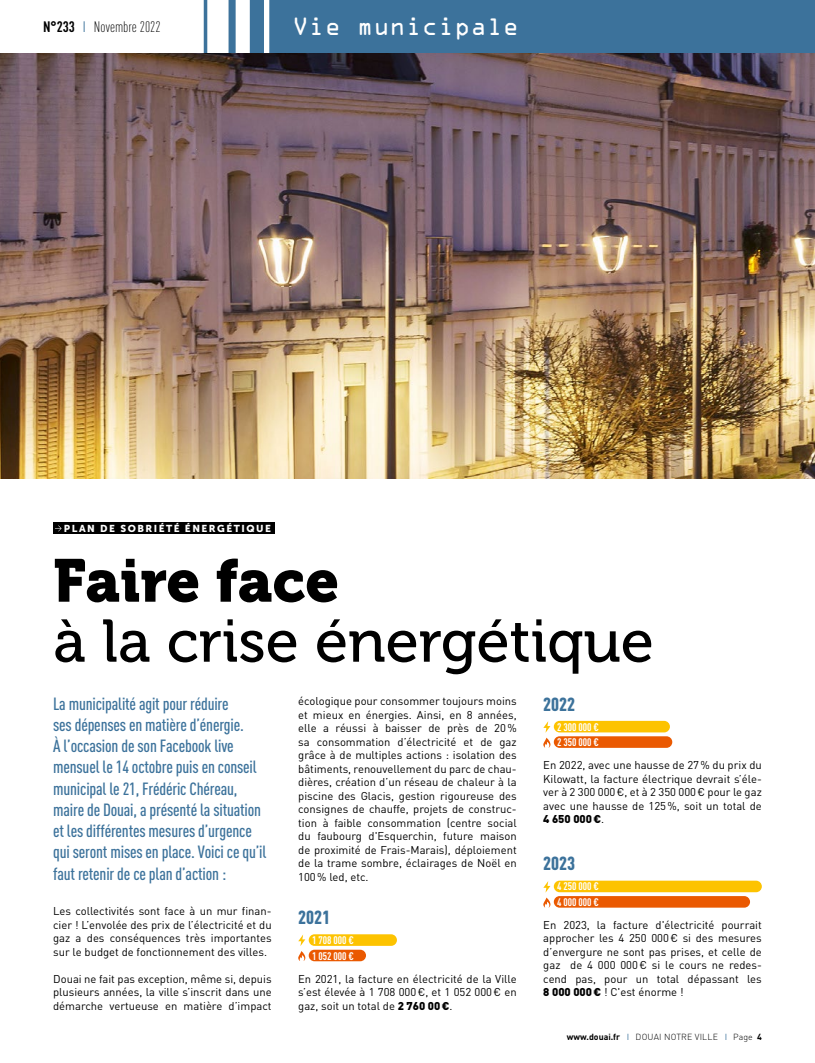
<style>
.page{position:relative;width:815px;height:1063px;background:#fff}
.page>*{position:absolute;margin:0;border:0;box-sizing:border-box;transform-origin:0 0}
.t1{font:60px "Museo 500";color:#000}
.t2{font:60px "Museo 900";color:#000}
.t3{font:22.5px "OCRA Alternate";color:#fff}
.t4{font:900 condensed 18.75px "DIN Pro";color:#3c729b}
.t5{font:500 condensed 17.5px/21.2px "DIN Pro";letter-spacing:-.01em;color:#3c729b}
.t6{font:300 condensed 15px "DIN Pro";color:#000}
.t7{font:11.25px/13.5px "DIN Pro";color:#000;text-align:justify}
.t8{font:700 condensed 10.88px "DIN Pro";color:#fff}
.t9{font:10px "Museo Sans 900";letter-spacing:.15em;color:#fff}
.t10{font:300 8.75px "DIN Pro";letter-spacing:.02em;color:#000}
.s1{font-weight:700}
.s2{font-weight:400;color:#3c729b}
.s3{font-weight:900}
</style>
<div class="page">
<svg style="left:204px;top:0;width:611px;height:53px;background:#497ba1"></svg>
<img style="left:0;top:53px;width:815px;height:425px">
<div style="left:53px;top:523px;width:222px;height:11px;background:#000"></div>
<svg style="left:55px;top:526px;width:7px;height:5px"></svg>
<div style="left:309px;top:950px;width:57px;height:11px;background:#ea5901;border-radius:6px"></div>
<div style="left:309px;top:934px;width:88px;height:12px;background:#fdc300;border-radius:6px"></div>
<svg style="left:298px;top:935px;width:8px;height:26px"></svg>
<div style="left:554px;top:736px;width:118px;height:12px;background:#ea5901;border-radius:6px"></div>
<div style="left:554px;top:721px;width:116px;height:11px;background:#fdc300;border-radius:6px"></div>
<svg style="left:543px;top:721px;width:8px;height:27px"></svg>
<div style="left:554px;top:896px;width:196px;height:12px;background:#ea5901;border-radius:6px"></div>
<div style="left:554px;top:881px;width:208px;height:11px;background:#fdc300;border-radius:6px"></div>
<svg style="left:543px;top:881px;width:8px;height:27px"></svg>
<h3 class="t6" style="left:43px;top:16px;width:119px"><span class="s1">N°233</span> <span class="s2">I</span> Novembre 2022</h3>
<h2 class="t3" style="left:292px;top:17px;width:228px">Vie municipale</h2>
<p class="t9" style="left:64px;top:523px;width:209px">PLAN DE SOBRIÉTÉ ÉNERGÉTIQUE</p>
<h1 class="t2" style="left:53px;top:547px;width:287px">Faire face</h1>
<h1 class="t1" style="left:53px;top:608px;width:602px">à la crise énergétique</h1>
<p class="t5" style="left:53px;top:691px;width:215px">La municipalité agit pour réduire<br>ses dépenses en matière d’énergie.<br>À l’occasion de son Facebook live mensuel le 14 octobre puis en conseil municipal le 21, Frédéric Chéreau, maire de Douai, a présenté la situation et les différentes mesures d’urgence qui seront mises en place. Voici ce qu’il faut retenir de ce plan d’action :</p>
<p class="t7" style="left:53px;top:903px;width:220px">Les collectivités sont face à un mur finan&shy;cier ! L’envolée des prix de l’électricité et du gaz a des conséquences très importantes sur le budget de fonctionnement des villes.</p>
<p class="t7" style="left:53px;top:971px;width:220px">Douai ne fait pas exception, même si, depuis plusieurs années, la ville s’inscrit dans une démarche vertueuse en matière d’impact</p>
<p class="t7" style="left:298px;top:693px;width:220px">écologique pour consommer toujours moins et mieux en énergies. Ainsi, en 8 années, elle a réussi à baisser de près de 20% sa consommation d’électricité et de gaz grâce à de multiples actions : isolation des bâtiments, renouvellement du parc de chau&shy;dières, création d’un réseau de chaleur à la piscine des Glacis, gestion rigoureuse des consignes de chauffe, projets de construc&shy;tion à faible consommation (centre social du faubourg d'Esquerchin, future maison de proximité de Frais-Marais), déploiement de la trame sombre, éclairages de Noël en 100% led, etc.</p>
<h3 class="t4" style="left:298px;top:902px;width:33px">2021</h3>
<p class="t8" style="left:312px;top:948px;width:43px">1 052 000 €</p>
<p class="t8" style="left:312px;top:932px;width:43px">1 708 000 €</p>
<p class="t7" style="left:298px;top:971px;width:220px">En 2021, la facture en électricité de la Ville s’est élevée à 1 708 000€, et 1 052 000€ en gaz, soit un total de <span class="s3">2 760 00€</span>.</p>
<h3 class="t4" style="left:543px;top:689px;width:33px">2022</h3>
<p class="t8" style="left:557px;top:734px;width:43px">2 350 000 €</p>
<p class="t8" style="left:557px;top:719px;width:43px">2 300 000 €</p>
<p class="t7" style="left:543px;top:757px;width:220px">En 2022, avec une hausse de 27% du prix du Kilowatt, la facture électrique devrait s’éle&shy;ver à 2 300 000€, et à 2 350 000€ pour le gaz avec une hausse de 125%, soit un total de <span class="s3">4 650 000€</span>.</p>
<h3 class="t4" style="left:543px;top:849px;width:33px">2023</h3>
<p class="t8" style="left:557px;top:894px;width:43px">4 000 000 €</p>
<p class="t8" style="left:557px;top:878px;width:43px">4 250 000 €</p>
<p class="t7" style="left:543px;top:917px;width:220px">En 2023, la facture d'électricité pourrait approcher les 4 250 000€ si des mesures d’envergure ne sont pas prises, et celle de gaz de 4 000 000€ si le cours ne redes&shy;cend pas, pour un total dépassant les <span class="s3">8 000 000€</span> ! C'est énorme !</p>
<p class="t10" style="left:567px;top:1030px;width:196px"><span class="s1">www.douai.fr</span> <span class="s2">I</span> DOUAI NOTRE VILLE <span class="s2">I</span> Page <span class="s1">4</span></p>
</div>
